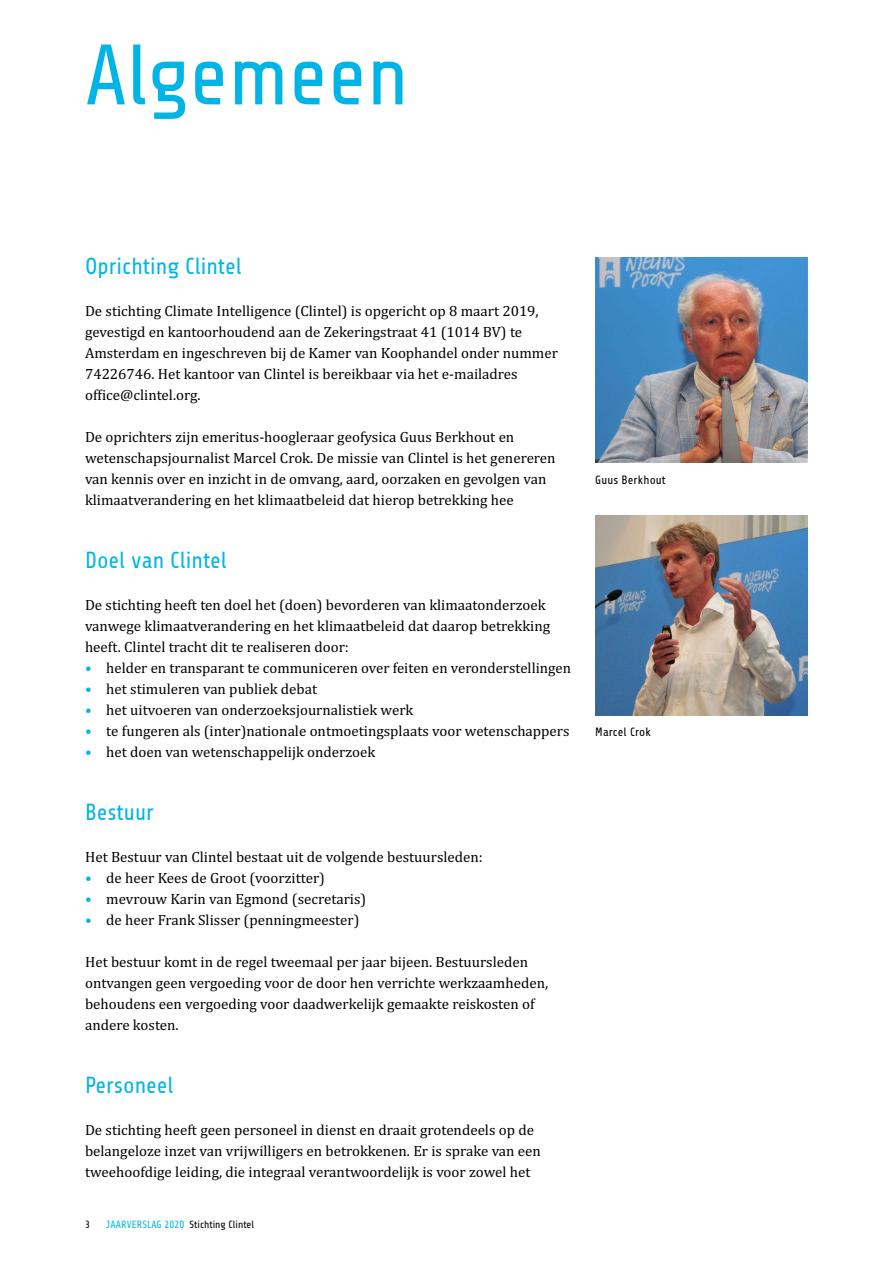
<style>
.page{position:relative;width:893px;height:1263px;background:#fff}
.page>*{position:absolute;margin:0;border:0;box-sizing:border-box;transform-origin:0 0}
.t1{font:85.5px "Share Tech";color:#00b5e5}
.t2{font:23.25px "Share";color:#00b5e5}
.t3{font:15px/21px "Cambria";color:#000}
.t4{font:12px "Share";letter-spacing:.01em;color:#000}
.t5{font:10.5px "Share Tech";color:#000}
.t6{font:10.5px "Share Tech";color:#00b5e5}
.s1{color:#00b5e5}
</style>
<div class="page">
<img style="left:595px;top:515px;width:213px;height:200px">
<img style="left:595px;top:258px;width:213px;height:205px">
<h1 class="t1" style="left:85px;top:31px;width:325px">Algemeen</h1>
<h2 class="t2" style="left:85px;top:254px;width:158px">Oprichting Clintel</h2>
<p class="t3" style="left:85px;top:300px;width:474px">De stichting Climate Intelligence (Clintel) is opgericht op 8 maart 2019, gevestigd en kantoorhoudend aan de Zekeringstraat 41 (1014 BV) te Amsterdam en ingeschreven bij de Kamer van Koophandel onder nummer 74226746. Het kantoor van Clintel is bereikbaar via het e-mailadres office@clintel.org.</p>
<p class="t3" style="left:85px;top:426px;width:472px">De oprichters zijn emeritus-hoogleraar geofysica Guus Berkhout en wetenschapsjournalist Marcel Crok. De missie van Clintel is het genereren van kennis over en inzicht in de omvang, aard, oorzaken en gevolgen van klimaatverandering en het klimaatbeleid dat hierop betrekking hee</p>
<h2 class="t2" style="left:85px;top:548px;width:143px">Doel van Clintel</h2>
<p class="t3" style="left:85px;top:594px;width:467px">De stichting heeft ten doel het (doen) bevorderen van klimaatonderzoek vanwege klimaatverandering en het klimaatbeleid dat daarop betrekking heeft. Clintel tracht dit te realiseren door:</p>
<p class="t3" style="left:85px;top:657px;width:487px"><span class="s1">•</span> helder en transparant te communiceren over feiten en veronderstellingen</p>
<p class="t3" style="left:85px;top:678px;width:234px"><span class="s1">•</span> het stimuleren van publiek debat</p>
<p class="t3" style="left:85px;top:699px;width:330px"><span class="s1">•</span> het uitvoeren van onderzoeksjournalistiek werk</p>
<p class="t3" style="left:85px;top:720px;width:486px"><span class="s1">•</span> te fungeren als (inter)nationale ontmoetingsplaats voor wetenschappers</p>
<p class="t3" style="left:85px;top:741px;width:292px"><span class="s1">•</span> het doen van wetenschappelijk onderzoek</p>
<h2 class="t2" style="left:85px;top:800px;width:70px">Bestuur</h2>
<p class="t3" style="left:85px;top:846px;width:399px">Het Bestuur van Clintel bestaat uit de volgende bestuursleden:</p>
<p class="t3" style="left:85px;top:867px;width:241px"><span class="s1">•</span> de heer Kees de Groot (voorzitter)</p>
<p class="t3" style="left:85px;top:888px;width:283px"><span class="s1">•</span> mevrouw Karin van Egmond (secretaris)</p>
<p class="t3" style="left:85px;top:909px;width:276px"><span class="s1">•</span> de heer Frank Slisser (penningmeester)</p>
<p class="t3" style="left:85px;top:951px;width:465px">Het bestuur komt in de regel tweemaal per jaar bijeen. Bestuursleden ontvangen geen vergoeding voor de door hen verrichte werkzaamheden, behoudens een vergoeding voor daadwerkelijk gemaakte reiskosten of andere kosten.</p>
<h2 class="t2" style="left:85px;top:1073px;width:90px">Personeel</h2>
<p class="t3" style="left:85px;top:1119px;width:457px">De stichting heeft geen personeel in dienst en draait grotendeels op de belangeloze inzet van vrijwilligers en betrokkenen. Er is sprake van een tweehoofdige leiding, die integraal verantwoordelijk is voor zowel het</p>
<p class="t5" style="left:85px;top:1219px;width:6px">3</p>
<p class="t6" style="left:106px;top:1219px;width:6px">jaarverslag</p>
<p class="t5" style="left:165px;top:1219px;width:91px"><span class="s1">2020</span> Stichting Clintel</p>
<p class="t4" style="left:595px;top:473px;width:72px">Guus Berkhout</p>
<p class="t4" style="left:595px;top:725px;width:57px">Marcel Crok</p>
</div>
